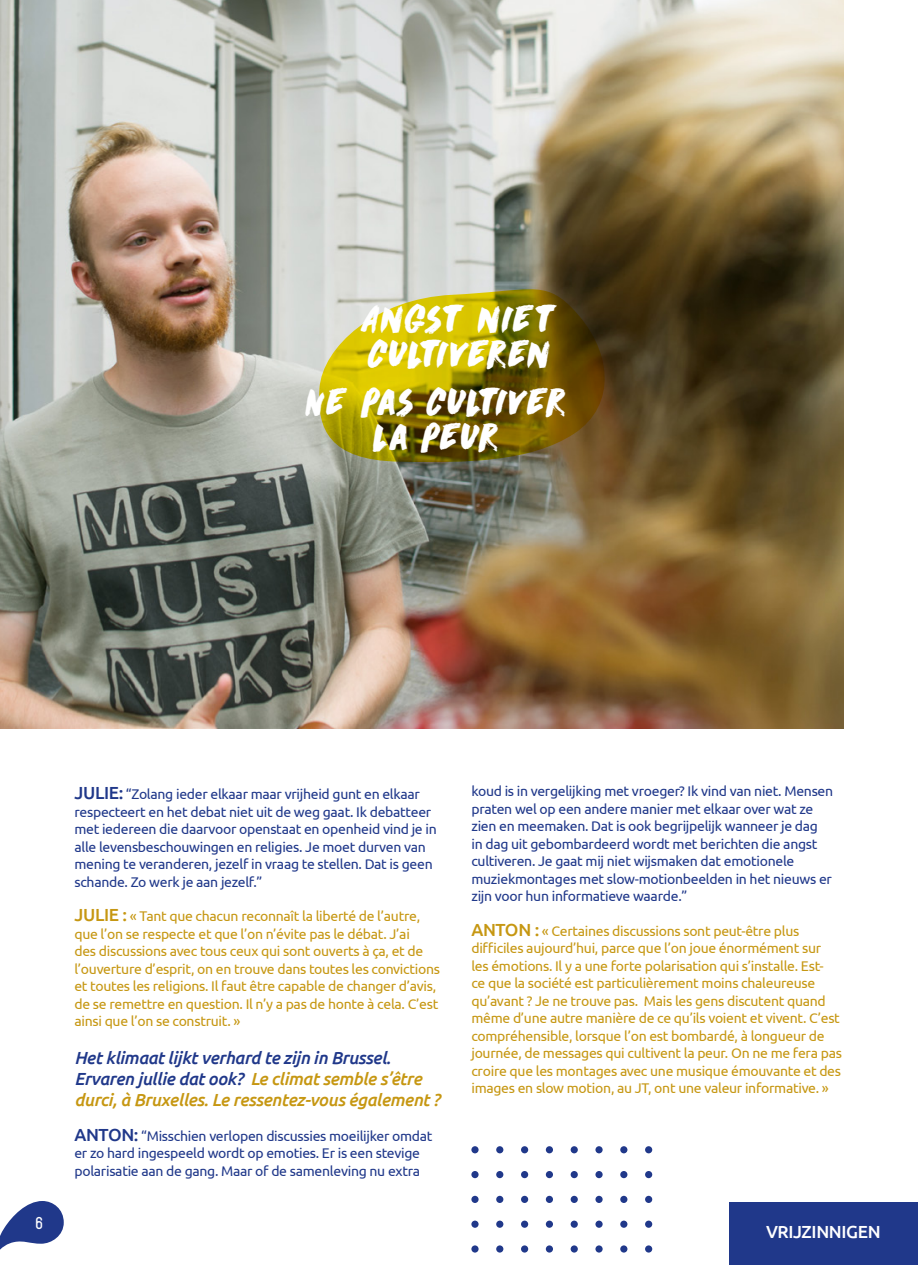
<style>
.page{position:relative;width:918px;height:1265px;background:#fff}
.page>*{position:absolute;margin:0;border:0;box-sizing:border-box;transform-origin:0 0}
.t1{font:35px/35px "DK Dirrrty";letter-spacing:-.025em;color:#fff}
.t2{font:35px/35px "DK Dirrrty";letter-spacing:-.05em;color:#fff;text-align:center}
.VRAAG{font:italic 500 17.5px/21px "Ubuntu";letter-spacing:-.02em;color:#c69712}
.t3{font:500 17.5px "Ubuntu";letter-spacing:-.02em;color:#fff}
.t4{font:700 14.88px "Mohave";color:#fff}
.TEKST{font:14px/17.5px "Ubuntu";letter-spacing:-.02em;color:#c69712}
.TEKST-2{font:14px/17.5px "Ubuntu";letter-spacing:-.02em;color:#20388a}
.s1{font-weight:500;font-size:17.5px}
.s2{color:#20388a}
</style>
<div class="page">
<img style="left:0;top:0;width:843px;height:729px">
<svg style="left:316px;top:280px;width:301px;height:183px"></svg>
<div style="left:729px;top:1203px;width:189px;height:62px;background:#20388a"></div>
<div style="left:471px;top:1245px;width:7px;height:8px;background:#20388a;border-radius:50%"></div>
<div style="left:496px;top:1245px;width:7px;height:8px;background:#20388a;border-radius:50%"></div>
<div style="left:521px;top:1245px;width:7px;height:8px;background:#20388a;border-radius:50%"></div>
<div style="left:546px;top:1245px;width:7px;height:8px;background:#20388a;border-radius:50%"></div>
<svg style="left:570px;top:1245px;width:8px;height:8px"></svg>
<div style="left:595px;top:1245px;width:7px;height:8px;background:#20388a;border-radius:50%"></div>
<div style="left:620px;top:1245px;width:7px;height:8px;background:#20388a;border-radius:50%"></div>
<div style="left:645px;top:1245px;width:7px;height:8px;background:#20388a;border-radius:50%"></div>
<div style="left:471px;top:1221px;width:7px;height:7px;background:#20388a;border-radius:50%"></div>
<div style="left:496px;top:1221px;width:7px;height:7px;background:#20388a;border-radius:50%"></div>
<div style="left:521px;top:1221px;width:7px;height:7px;background:#20388a;border-radius:50%"></div>
<div style="left:546px;top:1221px;width:7px;height:7px;background:#20388a;border-radius:50%"></div>
<div style="left:570px;top:1221px;width:8px;height:7px;background:#20388a;border-radius:50%"></div>
<div style="left:595px;top:1221px;width:7px;height:7px;background:#20388a;border-radius:50%"></div>
<div style="left:620px;top:1221px;width:7px;height:7px;background:#20388a;border-radius:50%"></div>
<div style="left:645px;top:1221px;width:7px;height:7px;background:#20388a;border-radius:50%"></div>
<div style="left:471px;top:1196px;width:7px;height:7px;background:#20388a;border-radius:50%"></div>
<div style="left:496px;top:1196px;width:7px;height:7px;background:#20388a;border-radius:50%"></div>
<div style="left:521px;top:1196px;width:7px;height:7px;background:#20388a;border-radius:50%"></div>
<div style="left:546px;top:1196px;width:7px;height:7px;background:#20388a;border-radius:50%"></div>
<div style="left:570px;top:1196px;width:8px;height:7px;background:#20388a;border-radius:50%"></div>
<div style="left:595px;top:1196px;width:7px;height:7px;background:#20388a;border-radius:50%"></div>
<div style="left:620px;top:1196px;width:7px;height:7px;background:#20388a;border-radius:50%"></div>
<div style="left:645px;top:1196px;width:7px;height:7px;background:#20388a;border-radius:50%"></div>
<div style="left:471px;top:1171px;width:7px;height:7px;background:#20388a;border-radius:50%"></div>
<div style="left:496px;top:1171px;width:7px;height:7px;background:#20388a;border-radius:50%"></div>
<div style="left:521px;top:1171px;width:7px;height:7px;background:#20388a;border-radius:50%"></div>
<div style="left:546px;top:1171px;width:7px;height:7px;background:#20388a;border-radius:50%"></div>
<div style="left:570px;top:1171px;width:8px;height:7px;background:#20388a;border-radius:50%"></div>
<div style="left:595px;top:1171px;width:7px;height:7px;background:#20388a;border-radius:50%"></div>
<div style="left:620px;top:1171px;width:7px;height:7px;background:#20388a;border-radius:50%"></div>
<div style="left:645px;top:1171px;width:7px;height:7px;background:#20388a;border-radius:50%"></div>
<div style="left:471px;top:1146px;width:7px;height:7px;background:#20388a;border-radius:50%"></div>
<div style="left:496px;top:1146px;width:7px;height:7px;background:#20388a;border-radius:50%"></div>
<div style="left:521px;top:1146px;width:7px;height:7px;background:#20388a;border-radius:50%"></div>
<div style="left:546px;top:1146px;width:7px;height:7px;background:#20388a;border-radius:50%"></div>
<div style="left:570px;top:1146px;width:8px;height:7px;background:#20388a;border-radius:50%"></div>
<div style="left:595px;top:1146px;width:7px;height:7px;background:#20388a;border-radius:50%"></div>
<div style="left:620px;top:1146px;width:7px;height:7px;background:#20388a;border-radius:50%"></div>
<div style="left:645px;top:1146px;width:7px;height:7px;background:#20388a;border-radius:50%"></div>
<svg style="left:0;top:1201px;width:64px;height:49px"></svg>
<h1 class="t1" style="left:360px;top:301px;width:199px">ANGST NIET<br>CULTIVEREN</h1>
<h1 class="t2" style="left:305px;top:384px;width:263px">NE PAS CULTIVER<br>LA PEUR</h1>
<p class="t4" style="left:36px;top:1214px;width:9px">6</p>
<p class="TEKST-2" style="left:74px;top:785px;width:364px"><span class="s1">JULIE:</span> “Zolang ieder elkaar maar vrijheid gunt en elkaar respecteert en het debat niet uit de weg gaat. Ik debatteer met iedereen die daarvoor openstaat en openheid vind je in alle levensbeschouwingen en religies. Je moet durven van mening te veranderen, jezelf in vraag te stellen. Dat is geen schande. Zo werk je aan jezelf.”</p>
<p class="TEKST" style="left:74px;top:907px;width:367px"><span class="s1">JULIE :</span> « Tant que chacun reconnaît la liberté de l’autre, que l’on se respecte et que l’on n’évite pas le débat. J’ai<br>des discussions avec tous ceux qui sont ouverts à ça, et de l’ouverture d’esprit, on en trouve dans toutes les convictions et toutes les religions. Il faut être capable de changer d’avis, de se remettre en question. Il n’y a pas de honte à cela. C’est ainsi que l’on se construit. »</p>
<h3 class="VRAAG" style="left:74px;top:1047px;width:367px"><span class="s2">Het klimaat lijkt verhard te zijn in Brussel.<br>Ervaren jullie dat ook?</span> Le climat semble s’être durci, à Bruxelles. Le ressentez-vous également ?</h3>
<p class="TEKST-2" style="left:74px;top:1127px;width:359px"><span class="s1">ANTON:</span> “Misschien verlopen discussies moeilijker omdat er zo hard ingespeeld wordt op emoties. Er is een stevige polarisatie aan de gang. Maar of de samenleving nu extra</p>
<p class="TEKST-2" style="left:471px;top:782px;width:363px">koud is in vergelijking met vroeger? Ik vind van niet. Mensen praten wel op een andere manier met elkaar over wat ze zien en meemaken. Dat is ook begrijpelijk wanneer je dag<br>in dag uit gebombardeerd wordt met berichten die angst cultiveren. Je gaat mij niet wijsmaken dat emotionele muziekmontages met slow-motionbeelden in het nieuws er zijn voor hun informatieve waarde.”</p>
<p class="TEKST" style="left:471px;top:922px;width:372px"><span class="s1">ANTON :</span> « Certaines discussions sont peut-être plus difficiles aujourd’hui, parce que l’on joue énormément sur les émotions. Il y a une forte polarisation qui s’installe. Est-<br>ce que la société est particulièrement moins chaleureuse qu’avant ? Je ne trouve pas. Mais les gens discutent quand même d’une autre manière de ce qu’ils voient et vivent. C’est compréhensible, lorsque l’on est bombardé, à longueur de journée, de messages qui cultivent la peur. On ne me fera pas croire que les montages avec une musique émouvante et des images en slow motion, au JT, ont une valeur informative. »</p>
<p class="t3" style="left:766px;top:1220px;width:116px">VRIJZINNIGEN</p>
</div>
